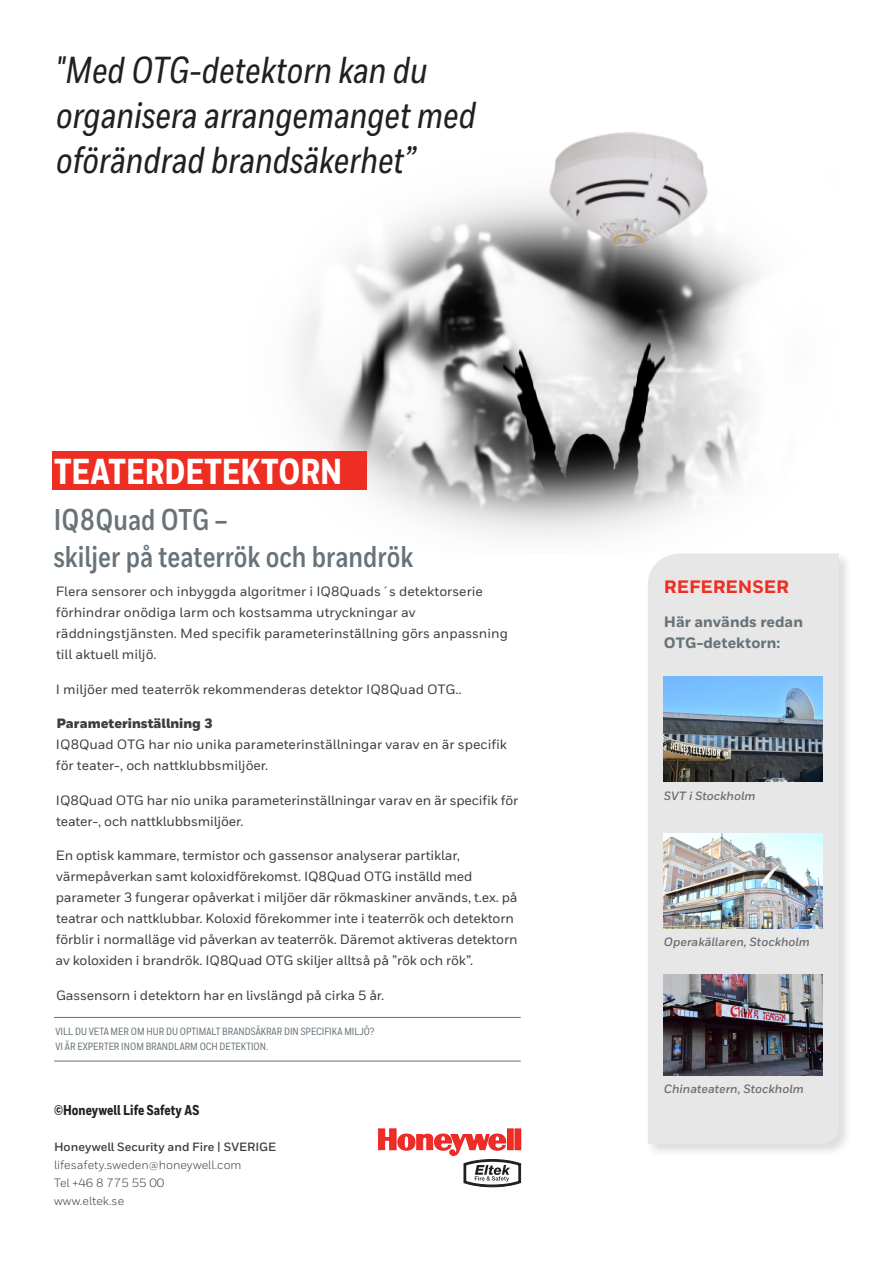
<style>
.page{position:relative;width:893px;height:1263px;background:#fff}
.page>*{position:absolute;margin:0;border:0;box-sizing:border-box;transform-origin:0 0}
.Heading_1{font:italic 500 37.5px/45px "Honeywell Cond";color:#231f20}
.Cover__Title{font:800 36px "Honeywell Cond";color:#fff}
.Heading_1-2{font:700 30px/37.5px "Honeywell Cond";color:#687379}
.Body__9_14_pt{font:800 18px "Honeywell Sans";color:#ee2e22}
.Body__9_14_pt-2{font:800 15px/21px "Honeywell Sans";color:#687379}
.t1{font:800 14.25px "Honeywell Cond";color:#231f20}
.Body__9_14_pt-3{font:500 13.5px/21px "Honeywell Sans";letter-spacing:-.01em;color:#3e3e3f}
.Sidebar__Body{font:italic 700 12px "Honeywell Sans";color:#6c6d70}
.t2{font:12px/18px "Honeywell Sans";color:#3e3e3f}
.t3{font:700 12px "Honeywell Sans";color:#3e3e3f}
.t4{font:500 10.5px/15px "Honeywell Cond";color:#687379}
.s1{font-weight:900}
</style>
<div class="page">
<svg style="left:378px;top:1129px;width:143px;height:58px"></svg>
<hr style="left:54px;top:1017px;width:467px;height:1px;background:#687379">
<hr style="left:54px;top:1061px;width:467px;height:1px;background:#687379">
<img style="left:295px;top:196px;width:465px;height:341px">
<div style="left:646px;top:551px;width:207px;height:607px;background:#231f20;opacity:.34"></div>
<div style="left:648px;top:553px;width:191px;height:591px;background:#e7e7e8"></div>
<img style="left:526px;top:132px;width:204px;height:122px">
<div style="left:52px;top:451px;width:315px;height:39px;background:#ee2e22"></div>
<img style="left:664px;top:974px;width:159px;height:101px">
<img style="left:664px;top:833px;width:159px;height:95px">
<img style="left:664px;top:676px;width:159px;height:105px">
<p class="Heading_1" style="left:56px;top:48px;width:421px">"Med OTG-detektorn kan du organisera arrangemanget med oförändrad brandsäkerhet”</p>
<p class="Cover__Title" style="left:54px;top:449px;width:290px">TEATERDETEKTORN</p>
<p class="Heading_1-2" style="left:54px;top:501px;width:361px">IQ8Quad OTG –<br>skiljer på teaterrök och brandrök</p>
<p class="Body__9_14_pt-3" style="left:56px;top:581px;width:454px">Flera sensorer och inbyggda algoritmer i IQ8Quads´s detektorserie förhindrar onödiga larm och kostsamma utryckningar av räddningstjänsten. Med specifik parameterinställning görs anpassning till aktuell miljö.</p>
<p class="Body__9_14_pt-3" style="left:56px;top:679px;width:407px">I miljöer med teaterrök rekommenderas detektor IQ8Quad OTG..</p>
<p class="Body__9_14_pt-3" style="left:56px;top:713px;width:453px"><span class="s1">Parameterinställning 3<br></span>IQ8Quad OTG har nio unika parameterinställningar varav en är specifik för teater-, och nattklubbsmiljöer.</p>
<p class="Body__9_14_pt-3" style="left:56px;top:790px;width:464px">IQ8Quad OTG har nio unika parameterinställningar varav en är specifik för teater-, och nattklubbsmiljöer.</p>
<p class="Body__9_14_pt-3" style="left:55px;top:845px;width:464px">En optisk kammare, termistor och gassensor analyserar partiklar, värmepåverkan samt koloxidförekomst. IQ8Quad OTG inställd med parameter 3 fungerar opåverkat i miljöer där rökmaskiner används, t.ex. på teatrar och nattklubbar. Koloxid förekommer inte i teaterrök och detektorn förblir i normalläge vid påverkan av teaterrök. Däremot aktiveras detektorn av koloxiden i brandrök. IQ8Quad OTG skiljer alltså på ”rök och rök”.</p>
<p class="Body__9_14_pt-3" style="left:56px;top:985px;width:330px">Gassensorn i detektorn har en livslängd på cirka 5 år.</p>
<p class="t4" style="left:56px;top:1024px;width:320px">VILL DU VETA MER OM HUR DU OPTIMALT BRANDSÄKRAR DIN SPECIFIKA MILJÖ?<br>VI ÄR EXPERTER INOM BRANDLARM OCH DETEKTION.</p>
<p class="t1" style="left:54px;top:1102px;width:147px">©Honeywell Life Safety AS</p>
<p class="t3" style="left:54px;top:1140px;width:224px">Honeywell Security and Fire | SVERIGE</p>
<p class="t2" style="left:54px;top:1156px;width:189px">lifesafety.sweden@honeywell.com<br>Tel +46 8 775 55 00<br>www.eltek.se</p>
<p class="Body__9_14_pt" style="left:664px;top:576px;width:127px">REFERENSER</p>
<p class="Body__9_14_pt-2" style="left:664px;top:612px;width:141px">Här används redan<br>OTG-detektorn:</p>
<p class="Sidebar__Body" style="left:664px;top:788px;width:93px">SVT i Stockholm</p>
<p class="Sidebar__Body" style="left:664px;top:935px;width:148px">Operakällaren, Stockholm</p>
<p class="Sidebar__Body" style="left:664px;top:1081px;width:141px">Chinateatern, Stockholm</p>
</div>
